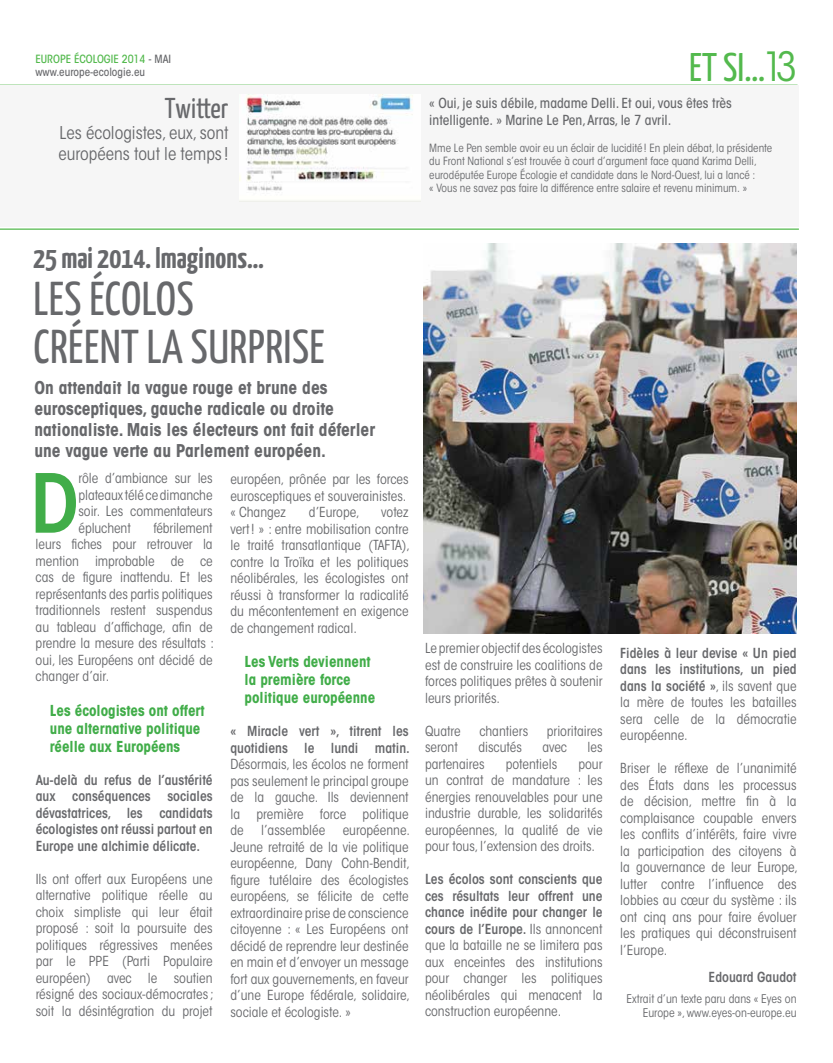
<style>
.page{position:relative;width:833px;height:1063px;background:#fff}
.page>*{position:absolute;margin:0;border:0;box-sizing:border-box;transform-origin:0 0}
.t1{font:600 condensed 80.62px "ITC Avant Garde Std";color:#41ad49}
.t2{font:47.5px/47.5px "Yanone Kaffeesatz";color:#67686b}
.t3{font:40px "Yanone Kaffeesatz";color:#53b94d}
.t4{font:700 30px "Yanone Kaffeesatz";color:#67686b}
.t5{font:28.75px "Yanone Kaffeesatz";color:#67686b}
.t6{font:700 condensed 17.5px/21px "ITC Avant Garde Std";color:#67686b}
.t7{font:condensed 17.5px/21px "ITC Avant Garde Std";color:#67686b}
.t8{font:700 condensed 15px/18px "ITC Avant Garde Std";color:#41ad49}
.t9{font:condensed 13.75px/16.5px "ITC Avant Garde Std";color:#67686b;text-align:justify}
.t10{font:600 condensed 13.75px/16.5px "ITC Avant Garde Std";color:#67686b;text-align:justify}
.t11{font:500 condensed 13.75px/16.5px "ITC Avant Garde Std";color:#67686b}
.t12{font:condensed 11.88px/14.2px "ITC Avant Garde Std";color:#67686b;text-align:right}
.t13{font:condensed 11.25px/13.5px "ITC Avant Garde Std";color:#67686b}
.t14{font:500 condensed 11.25px/12.5px "ITC Avant Garde Std";color:#67686b}
.s1{color:#53b94d}
.s2{font-family:"ITC Avant Garde Std";font-stretch:condensed}
.s3{font-weight:600}
</style>
<div class="page">
<div style="left:0;top:85px;width:799px;height:142px;background:#f6f6f6"></div>
<hr style="left:0;top:229px;width:799px;height:1px;background:#53b94d">
<img style="left:246px;top:96px;width:165px;height:95px">
<img style="left:423px;top:244px;width:373px;height:389px">
<p class="t14" style="left:35px;top:53px;width:137px"><span class="s1">EUROPE éCOLOGIE 2014</span> - MAI www.europe-ecologie.eu</p>
<h3 class="t3" style="left:689px;top:42px;width:109px">ET SI…<span class="s2">13</span></h3>
<h3 class="t5" style="left:165px;top:90px;width:65px">TWITTER</h3>
<p class="t7" style="left:59px;top:122px;width:171px">Les écologistes, eux, sont européens tout le temps !</p>
<p class="t11" style="left:429px;top:95px;width:304px">« Oui, je suis débile, madame Delli. Et oui, vous êtes très intelligente. » Marine Le Pen, Arras, le 7 avril.</p>
<p class="t13" style="left:429px;top:141px;width:344px">Mme Le Pen semble avoir eu un éclair de lucidité ! En plein débat, la présidente du Front National s’est trouvée à court d’argument face quand Karima Delli, eurodéputée Europe écologie et candidate dans le Nord-Ouest, lui a lancé :<br>« Vous ne savez pas faire la différence entre salaire et revenu minimum. »</p>
<h3 class="t4" style="left:33px;top:239px;width:232px">25 mai 2014. imaginons…</h3>
<h2 class="t2" style="left:33px;top:275px;width:74px">LES ÉCOLOS<br>CRÉENT</h2>
<h2 class="t2" style="left:147px;top:322px;width:62px">LASURPRISE</h2>
<p class="t6" style="left:34px;top:377px;width:342px">On attendait la vague rouge et brune des eurosceptiques, gauche radicale ou droite nationaliste. Mais les électeurs ont fait déferler une vague verte au Parlement européen.</p>
<h1 class="t1" style="left:30px;top:453px;width:50px">D</h1>
<p class="t9" style="left:78px;top:470px;width:136px">rôle d’ambiance sur les plateaux télé ce dimanche soir. Les commentateurs épluchent</p>
<p class="t9" style="left:36px;top:520px;width:180px;text-indent:118px">fébrilement leurs fiches pour retrouver la mention improbable de ce cas de figure inattendu. Et les représentants des partis politiques traditionnels restent suspendus au tableau d’affichage, afin de prendre la mesure des résultats : oui, les Européens ont décidé de changer d’air.</p>
<p class="t8" style="left:50px;top:701px;width:156px">Les écologistes ont offert une alternative politique réelle aux Européens</p>
<p class="t10" style="left:36px;top:771px;width:178px">Au-delà du refus de l’austérité aux conséquences sociales dévastatrices, les candidats écologistes ont réussi partout en Europe une alchimie délicate.</p>
<p class="t9" style="left:36px;top:871px;width:179px">Ils ont offert aux Européens une alternative politique réelle au choix simpliste qui leur était proposé : soit la poursuite des politiques régressives menées par le PPE (Parti Populaire européen) avec le soutien résigné des sociaux-démocrates ; soit la désintégration du projet</p>
<p class="t9" style="left:230px;top:471px;width:180px;text-align:left">européen, prônée par les forces eurosceptiques et souverainistes. « Changez</p>
<p class="t9" style="left:309px;top:504px;width:52px">d’Europe,</p>
<p class="t9" style="left:230px;top:504px;width:181px;text-indent:151px">votez vert ! » : entre mobilisation contre le traité transatlantique (TAFTA), contre la Troïka et les politiques néolibérales, les écologistes ont réussi à transformer la radicalité du mécontentement en exigence de changement radical.</p>
<p class="t8" style="left:244px;top:652px;width:132px">Les Verts deviennent la première force politique européenne</p>
<p class="t10" style="left:230px;top:723px;width:181px">« Miracle vert », titrent les quotidiens le lundi matin.</p>
<p class="t9" style="left:230px;top:756px;width:180px">Désormais, les écolos ne forment pas seulement le principal groupe de la gauche. Ils deviennent la première force politique de</p>
<p class="t9" style="left:230px;top:822px;width:181px;text-indent:112px">européenne.<br>Jeune retraité de la vie politique européenne, Dany Cohn-Bendit, figure tutélaire des écologistes européens, se félicite de cette extraordinaire prise de conscience citoyenne : « Les Européens ont décidé de reprendre leur destinée en main et d’envoyer un message fort aux gouvernements, en faveur d’une Europe fédérale, solidaire, sociale et écologiste. »</p>
<p class="t9" style="left:261px;top:822px;width:66px">l’assemblée</p>
<p class="t9" style="left:425px;top:640px;width:179px">Le premier objectif des écologistes est de construire les coalitions de forces politiques prêtes à soutenir leurs priorités.</p>
<p class="t9" style="left:425px;top:723px;width:37px">Quatre</p>
<p class="t9" style="left:479px;top:723px;width:50px">chantiers</p>
<p class="t9" style="left:547px;top:723px;width:57px">prioritaires</p>
<p class="t9" style="left:425px;top:739px;width:34px">seront</p>
<p class="t9" style="left:478px;top:739px;width:45px">discutés</p>
<p class="t9" style="left:542px;top:739px;width:26px">avec</p>
<p class="t9" style="left:587px;top:739px;width:17px">les</p>
<p class="t9" style="left:425px;top:756px;width:61px">partenaires</p>
<p class="t9" style="left:505px;top:756px;width:53px">potentiels</p>
<p class="t9" style="left:425px;top:756px;width:179px;text-indent:153px">pour un contrat de mandature : Ies énergies renouvelables pour une industrie durable, les solidarités européennes, la qualité de vie pour tous, l’extension des droits.</p>
<p class="t9" style="left:425px;top:871px;width:179px"><span class="s3">Les écolos sont conscients que ces résultats leur offrent une chance inédite pour changer le cours de l’Europe.</span> Ils annoncent que la bataille ne se limitera pas aux enceintes des institutions pour changer les politiques néolibérales qui menacent la construction européenne.</p>
<p class="t9" style="left:620px;top:645px;width:178px"><span class="s3">Fidèles à leur devise « Un pied dans les institutions, un pied dans la société »</span>, ils savent que la mère de toutes les batailles sera celle de la démocratie européenne.</p>
<p class="t9" style="left:620px;top:760px;width:179px">Briser le réflexe de l’unanimité des États dans les processus de décision, mettre fin à la complaisance coupable envers les conflits d’intérêts, faire vivre la participation des citoyens à la gouvernance de leur Europe, lutter contre l’influence des lobbies au cœur du système : ils ont cinq ans pour faire évoluer les pratiques qui déconstruisent l’Europe.</p>
<p class="t10" style="left:708px;top:969px;width:90px">Edouard Gaudot</p>
<p class="t12" style="left:626px;top:991px;width:171px">Extrait d’un texte paru dans « Eyes on<br>Europe », www.eyes-on-europe.eu</p>
</div>
